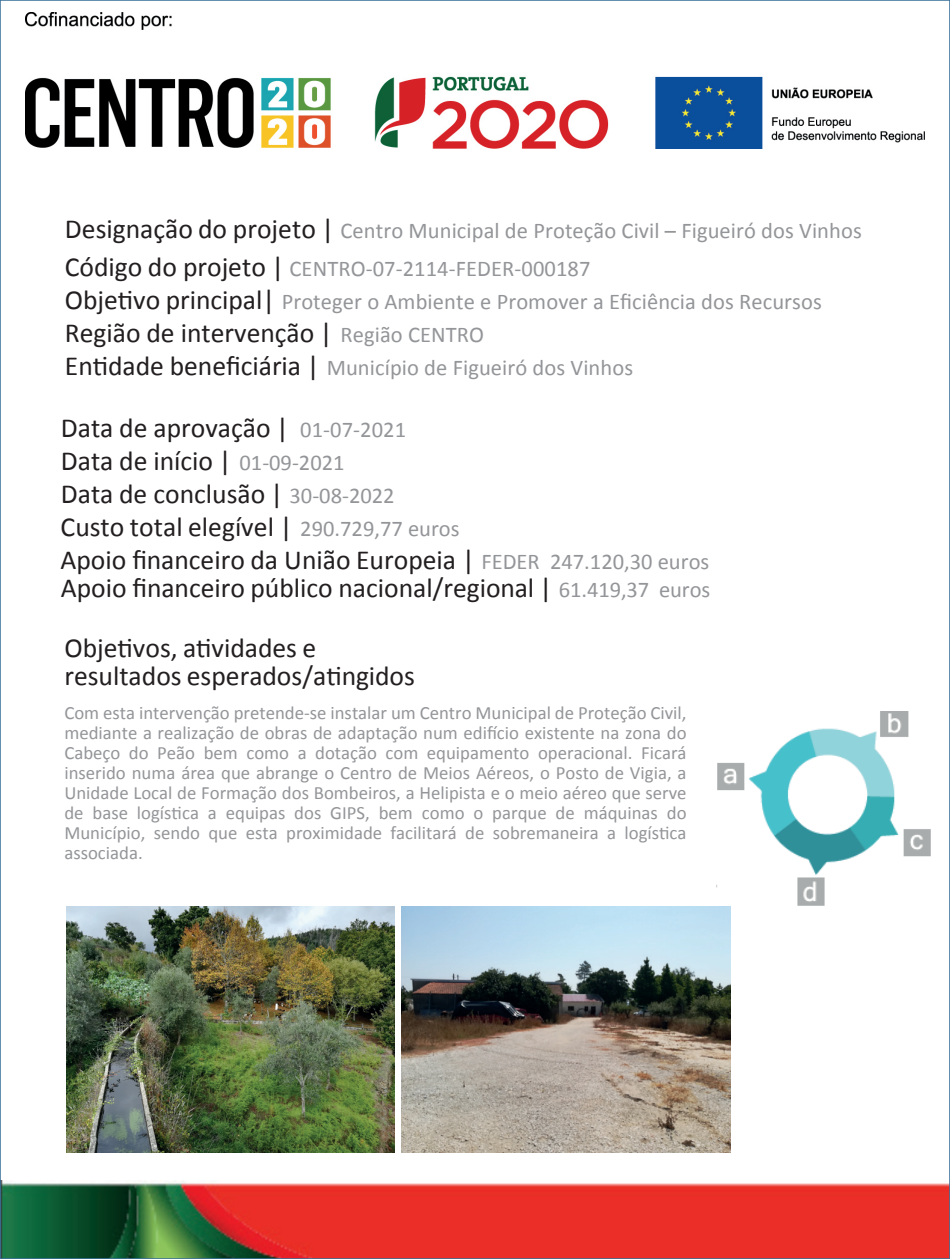
<style>
.page{position:relative;width:950px;height:1259px;background:#fff}
.page>*{position:absolute;margin:0;border:0;box-sizing:border-box;transform-origin:0 0}
.t1{font:27.5px/33px "Calibri";color:#231f20}
.t2{font:22.5px/33px "Calibri";letter-spacing:.005em;color:#939598}
.t3{font:18.75px/20px "Calibri";color:#939598;text-align:justify}
.s1{font-size:27.5px;color:#231f20}
.s2{font-size:22.5px;color:#939598}
</style>
<div class="page">
<img style="left:716px;top:711px;width:214px;height:195px">
<img style="left:2px;top:1180px;width:945px;height:76px">
<img style="left:25px;top:13px;width:899px;height:136px">
<img style="left:66px;top:906px;width:328px;height:246px">
<img style="left:402px;top:906px;width:328px;height:246px">
<h1 class="t1" style="left:65px;top:209px;width:271px;line-height:38px">Designação do projeto |<br>Código do projeto |</h1>
<p class="t2" style="left:340px;top:284px;width:483px;text-indent:-275px"><span class="s1">Objetivo principal|</span> Proteger o Ambiente e Promover a Eficiência dos Recursos<br>Região CENTRO</p>
<p class="t2" style="left:289px;top:210px;width:573px;line-height:38px;text-indent:51px">Centro Municipal de Proteção Civil – Figueiró dos Vinhos<br>CENTRO-07-2114-FEDER-000187</p>
<h1 class="t1" style="left:65px;top:315px;width:269px">Região de intervenção |</h1>
<p class="t2" style="left:65px;top:350px;width:569px"><span class="s1">Entidade beneficiária |</span> Município de Figueiró dos Vinhos</p>
<h1 class="t1" style="left:61px;top:410px;width:650px">Data de aprovação |<br>Data de início |<br>Data de conclusão |<br>Custo total elegível |<br>Apoio financeiro da União Europeia | <span class="s2">FEDER 247.120,30 euros</span></h1>
<h1 class="t1" style="left:61px;top:557px;width:650px;line-height:60px">Apoio financeiro público nacional/regional | <span class="s2">61.419,37 euros<br></span>Objetivos, atividades e</h1>
<h1 class="t1" style="left:64px;top:658px;width:352px">resultados esperados/atingidos</h1>
<p class="t3" style="left:64px;top:702px;width:623px">Com esta intervenção pretende-se instalar um Centro Municipal de Proteção Civil, mediante a realização de obras de adaptação num edifício existente na zona do Cabeço do Peão bem como a dotação com equipamento operacional. Ficará inserido numa área que abrange o Centro de Meios Aéreos, o Posto de Vigia, a Unidade Local de Formação dos Bombeiros, a Helipista e o meio aéreo que serve de base logística a equipas dos GIPS, bem como o parque de máquinas do Município, sendo que esta proximidade facilitará de sobremaneira a logística associada.</p>
<p class="t2" style="left:239px;top:412px;width:168px;text-indent:61px">01-07-2021<br>01-09-2021</p>
<p class="t2" style="left:289px;top:478px;width:107px">30-08-2022</p>
<p class="t2" style="left:300px;top:511px;width:161px">290.729,77 euros</p>
</div>
